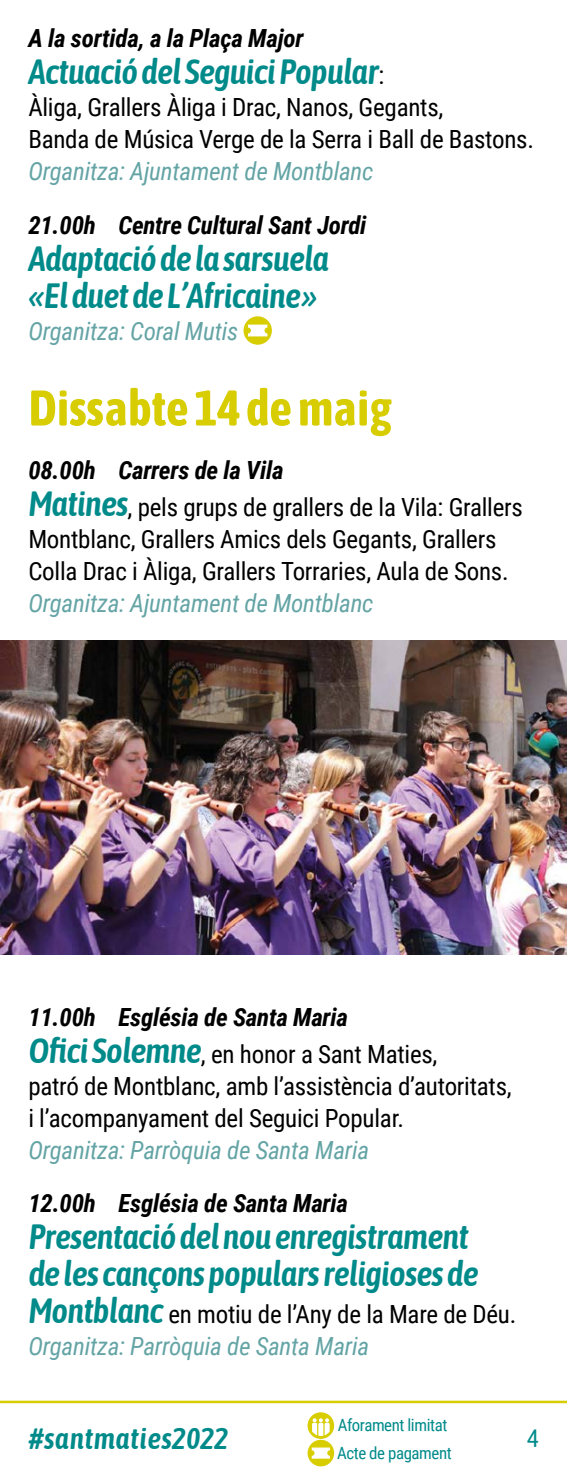
<style>
.page{position:relative;width:567px;height:1475px;background:#fff}
.page>*{position:absolute;margin:0;border:0;box-sizing:border-box;transform-origin:0 0}
.t1{font:700 50px "Asap Condensed";letter-spacing:-.01em;color:#d7cd01}
.t2{font:italic 600 35px/37px "Asap Condensed";letter-spacing:-.025em;color:#008a8a}
.t3{font:italic 600 30px "Asap Condensed";letter-spacing:.01em;color:#008a8a}
.t4{font:25px/32px "Roboto Condensed";letter-spacing:-.01em;color:#000}
.t5{font:italic 25px/32px "Roboto Condensed";letter-spacing:-.01em;color:#64a4a5}
.t6{font:italic 700 25px/37px "Roboto Condensed";letter-spacing:-.01em;color:#000}
.t7{font:25px "Asap Condensed";color:#008a8a}
.t8{font:17px "Roboto Condensed";letter-spacing:-.025em;color:#008a8a}
.s1{font-family:"Roboto Condensed";font-weight:400;font-style:normal;font-size:25px;color:#000}
.s2{font-weight:700;font-style:italic}
.s3{font-family:"Asap Condensed";font-weight:600;font-style:italic;font-size:35px;color:#008a8a}
.s4{font-family:"Asap Condensed";font-weight:600;font-size:35px;color:#008a8a}
.s5{font-weight:400;font-style:normal}
.s6{font-style:normal;color:#000}
</style>
<div class="page">
<svg style="left:308px;top:1439px;width:26px;height:26px"></svg>
<svg style="left:312px;top:1447px;width:18px;height:11px"></svg>
<svg style="left:308px;top:1411px;width:26px;height:27px"></svg>
<svg style="left:312px;top:1417px;width:18px;height:18px"></svg>
<hr style="left:0;top:1400px;width:567px;height:2px;background:#d7cd01">
<div style="left:244px;top:316px;width:28px;height:28px;background:#d7cd01;border-radius:50%"></div>
<svg style="left:248px;top:324px;width:19px;height:12px"></svg>
<img style="left:0;top:640px;width:567px;height:314px">
<p class="t6" style="left:28px;top:19px;width:277px">A la sortida, a la Plaça Major</p>
<h2 class="t2" style="left:28px;top:52px;width:357px">Actuació del Seguici Popular<span class="s1">:</span></h2>
<p class="t4" style="left:28px;top:90px;width:507px">Àliga, Grallers Àliga i Drac, Nanos, Gegants,<br>Banda de Música Verge de la Serra i Ball de Bastons.</p>
<p class="t5" style="left:28px;top:154px;width:347px">Organitza: Ajuntament de Montblanc</p>
<p class="t6" style="left:28px;top:205px;width:340px">21.00h Centre Cultural Sant Jordi</p>
<h2 class="t2" style="left:28px;top:238px;width:303px">Adaptació de la sarsuela «El duet de L’Africaine»</h2>
<p class="t5" style="left:28px;top:314px;width:212px">Organitza: Coral Mutis</p>
<h1 class="t1" style="left:28px;top:375px;width:366px">Dissabte 14 de maig</h1>
<p class="t4" style="left:28px;top:450px;width:496px;line-height:37px"><span class="s2">08.00h Carrers de la Vila<br></span><span class="s3">Matines</span>, pels grups de grallers de la Vila: Grallers</p>
<p class="t4" style="left:28px;top:522px;width:482px">Montblanc, Grallers Amics dels Gegants, Grallers<br>Colla Drac i Àliga, Grallers Torraries, Aula de Sons.</p>
<p class="t5" style="left:28px;top:586px;width:347px">Organitza: Ajuntament de Montblanc</p>
<p class="t6" style="left:28px;top:997px;width:411px">11.00h Església de Santa Maria<br><span class="s4">Ofici Solemne</span><span class="s5">, en honor a Sant Maties,</span></p>
<p class="t4" style="left:28px;top:1068px;width:485px">patró de Montblanc, amb l’assistència d’autoritats, i l’acompanyament del Seguici Popular.</p>
<p class="t5" style="left:28px;top:1132px;width:342px">Organitza: Parròquia de Santa Maria</p>
<p class="t6" style="left:28px;top:1183px;width:321px">12.00h Església de Santa Maria</p>
<h2 class="t2" style="left:28px;top:1216px;width:452px">Presentació del nou enregistrament de les cançons populars religioses de</h2>
<p class="t5" style="left:28px;top:1296px;width:489px"><span class="s4">Montblanc</span> <span class="s6">en motiu de l’Any de la Mare de Déu.<br></span>Organitza: Parròquia de Santa Maria</p>
<p class="t8" style="left:338px;top:1413px;width:111px">Aforament limitat</p>
<p class="t3" style="left:28px;top:1417px;width:201px">#santmaties2022</p>
<p class="t7" style="left:527px;top:1421px;width:13px">4</p>
<p class="t8" style="left:337px;top:1440px;width:116px">Acte de pagament</p>
</div>
